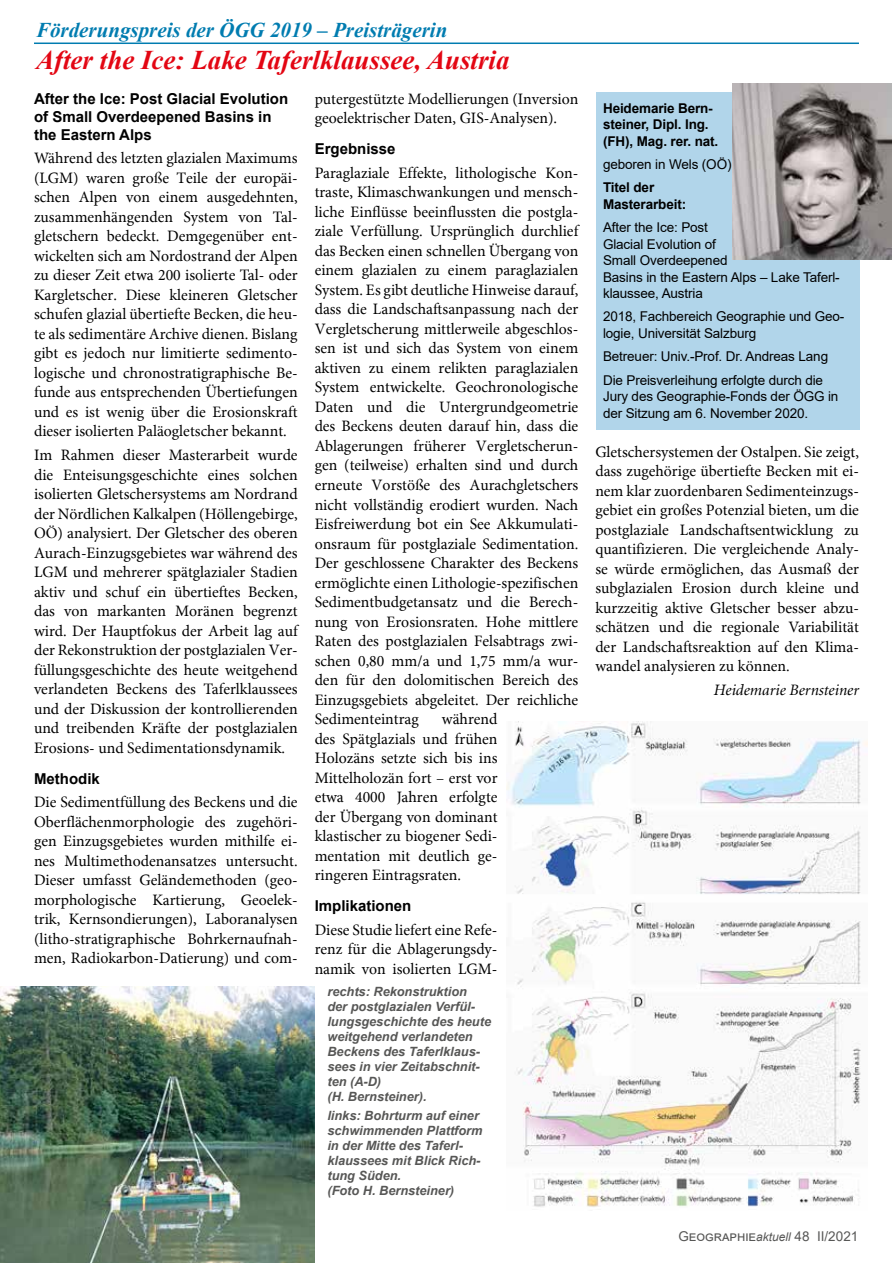
<style>
.page{position:relative;width:893px;height:1263px;background:#fff}
.page>*{position:absolute;margin:0;border:0;box-sizing:border-box;transform-origin:0 0}
.t1{font:italic 700 27px "Times New Roman";color:#e30613}
.t2{font:italic 700 21px "Times New Roman";color:#007cb0}
.t3{font:15.75px/19.5px "Minion";color:#000;text-align:justify}
.t4{font:italic 15.75px "Minion";color:#000}
.t5{font:700 15px/18px "Arial";color:#000}
.t6{font:13.5px/16.5px "Arial";letter-spacing:-.01em;color:#000}
.t7{font:700 13.5px/16.5px "Arial";letter-spacing:-.01em;color:#000}
.t8{font:13.5px "Arial";color:#575756}
.t9{font:italic 700 12.75px/15px "Arial";color:#575756}
.s1{font-style:italic;font-size:12px}
</style>
<div class="page">
<hr style="left:34px;top:43px;width:825px;height:1px;background:#007cb0">
<div style="left:596px;top:93px;width:264px;height:337px;background:#b1d5ea"></div>
<img style="left:0;top:986px;width:315px;height:277px">
<img style="left:506px;top:722px;width:361px;height:485px">
<img style="left:732px;top:83px;width:159px;height:177px">
<h2 class="t2" style="left:36px;top:15px;width:413px">Förderungspreis der ÖGG 2019 – Preisträgerin</h2>
<h1 class="t1" style="left:36px;top:41px;width:475px">After the Ice: Lake Taferlklaussee, Austria</h1>
<p class="t5" style="left:34px;top:90px;width:256px">After the Ice: Post Glacial Evolution of Small Overdeepened Basins in the Eastern Alps</p>
<p class="t3" style="left:34px;top:148px;width:265px">Während des letzten glazialen Maximums (LGM) waren große Teile der europäi&shy;schen Alpen von einem ausgedehnten, zusammenhängenden System von Tal&shy;gletschern bedeckt. Demgegenüber ent&shy;wickelten sich am Nordostrand der Alpen zu dieser Zeit etwa 200 isolierte Tal- oder Kargletscher. Diese kleineren Gletscher schufen glazial übertiefte Becken, die heu&shy;te als sedimentäre Archive dienen. Bislang gibt es jedoch nur limitierte sedimento&shy;logische und chronostratigraphische Be&shy;funde aus entsprechenden Übertiefungen und es ist wenig über die Erosionskraft dieser isolierten Paläogletscher bekannt.</p>
<p class="t3" style="left:34px;top:445px;width:265px">Im Rahmen dieser Masterarbeit wurde die Enteisungsgeschichte eines solchen isolierten Gletschersystems am Nordrand der Nördlichen Kalkalpen (Höllengebirge, OÖ) analysiert. Der Gletscher des oberen Aurach-Einzugsgebietes war während des LGM und mehrerer spätglazialer Stadien aktiv und schuf ein übertieftes Becken, das von markanten Moränen begrenzt wird. Der Hauptfokus der Arbeit lag auf der Rekonstruktion der postglazialen Ver&shy;füllungsgeschichte des heute weitgehend verlandeten Beckens des Taferlklaussees und der Diskussion der kontrollierenden und treibenden Kräfte der postglazialen Erosions- und Sedimentationsdynamik.</p>
<p class="t5" style="left:34px;top:769px;width:67px">Methodik</p>
<p class="t3" style="left:34px;top:792px;width:265px">Die Sedimentfüllung des Beckens und die Oberflächenmorphologie des zugehöri&shy;gen Einzugsgebietes wurden mithilfe ei&shy;nes Multimethodenansatzes untersucht.<br>Dieser umfasst Geländemethoden (geo&shy;morphologische Kartierung, Geoelek&shy;trik, Kernsondierungen), Laboranalysen (litho-stratigraphische Bohrkernaufnah&shy;men, Radiokarbon-Datierung) und com-</p>
<p class="t3" style="left:315px;top:89px;width:265px">putergestützte Modellierungen (Inversion geoelektrischer Daten, GIS-Analysen).</p>
<p class="t5" style="left:315px;top:140px;width:82px">Ergebnisse</p>
<p class="t3" style="left:315px;top:163px;width:265px">Paraglaziale Effekte, lithologische Kon&shy;traste, Klimaschwankungen und mensch&shy;liche Einflüsse beeinflussten die postgla&shy;ziale Verfüllung. Ursprünglich durchlief das Becken einen schnellen Übergang von einem glazialen zu einem paraglazialen System. Es gibt deutliche Hinweise darauf, dass die Landschaftsanpassung nach der Vergletscherung mittlerweile abgeschlos&shy;sen ist und sich das System von einem aktiven zu einem relikten paraglazialen System entwickelte. Geochronologische Daten und die Untergrundgeometrie des Beckens deuten darauf hin, dass die Ablagerungen früherer Vergletscherun&shy;gen (teilweise) erhalten sind und durch erneute Vorstöße des Aurachgletschers nicht vollständig erodiert wurden. Nach Eisfreiwerdung bot ein See Akkumulati&shy;onsraum für postglaziale Sedimentation.<br>Der geschlossene Charakter des Beckens ermöglichte einen Lithologie-spezifischen Sedimentbudgetansatz und die Berech&shy;nung von Erosionsraten. Hohe mittlere Raten des postglazialen Felsabtrags zwi&shy;schen 0,80 mm/a und 1,75 mm/a wur&shy;den für den dolomitischen Bereich des Einzugsgebiets abgeleitet. Der reichliche Sedimenteintrag</p>
<p class="t3" style="left:315px;top:709px;width:184px;text-indent:127px">während des Spätglazials und frühen Holozäns setzte sich bis ins Mittelholozän fort – erst vor etwa 4000 Jahren erfolgte der Übergang von dominant klastischer zu biogener Sedi&shy;mentation mit deutlich ge&shy;ringeren Eintragsraten.</p>
<p class="t5" style="left:315px;top:897px;width:98px">Implikationen</p>
<p class="t3" style="left:315px;top:920px;width:184px">Diese Studie liefert eine Refe&shy;renz für die Ablagerungsdy&shy;namik von isolierten LGM-</p>
<p class="t9" style="left:327px;top:984px;width:165px">rechts: Rekonstruktion<br>der postglazialen Verfül&shy;lungsgeschichte des heute weitgehend verlandeten<br>Beckens des Taferlklaus&shy;sees in vier Zeitabschnit&shy;ten (A-D)<br>(H. Bernsteiner).</p>
<p class="t9" style="left:327px;top:1108px;width:157px">links: Bohrturm auf einer schwimmenden Plattform in der Mitte des Taferl&shy;klaussees mit Blick Rich&shy;tung Süden.<br>(Foto H. Bernsteiner)</p>
<p class="t7" style="left:603px;top:100px;width:117px">Heidemarie Bern&shy;steiner, Dipl. Ing. (FH), Mag. rer. nat.</p>
<p class="t6" style="left:603px;top:156px;width:130px">geboren in Wels (OÖ)</p>
<p class="t7" style="left:603px;top:180px;width:85px">Titel der<br>Masterarbeit:</p>
<p class="t6" style="left:603px;top:219px;width:238px">After the Ice: Post<br>Glacial Evolution of<br>Small Overdeepened<br>Basins in the Eastern Alps – Lake Taferl&shy;klaussee, Austria</p>
<p class="t6" style="left:603px;top:308px;width:243px">2018, Fachbereich Geographie und Geo&shy;logie, Universität Salzburg</p>
<p class="t6" style="left:603px;top:345px;width:227px;line-height:23.2px">Betreuer: Univ.-Prof. Dr. Andreas Lang<br>Die Preisverleihung erfolgte durch die</p>
<p class="t6" style="left:603px;top:388px;width:237px">Jury des Geographie-Fonds der ÖGG in der Sitzung am 6. November 2020.</p>
<p class="t3" style="left:595px;top:442px;width:265px">Gletschersystemen der Ostalpen. Sie zeigt, dass zugehörige übertiefte Becken mit ei&shy;nem klar zuordenbaren Sedimenteinzugs&shy;gebiet ein großes Potenzial bieten, um die postglaziale Landschaftsentwicklung zu quantifizieren. Die vergleichende Analy&shy;se würde ermöglichen, das Ausmaß der subglazialen Erosion durch kleine und kurzzeitig aktive Gletscher besser abzu&shy;schätzen und die regionale Variabilität der Landschaftsreaktion auf den Klima&shy;wandel analysieren zu können.</p>
<p class="t4" style="left:714px;top:682px;width:146px">Heidemarie Bernsteiner</p>
<p class="t8" style="left:678px;top:1227px;width:181px">Geographie<span class="s1">aktuell</span> 48 II/2021</p>
</div>
